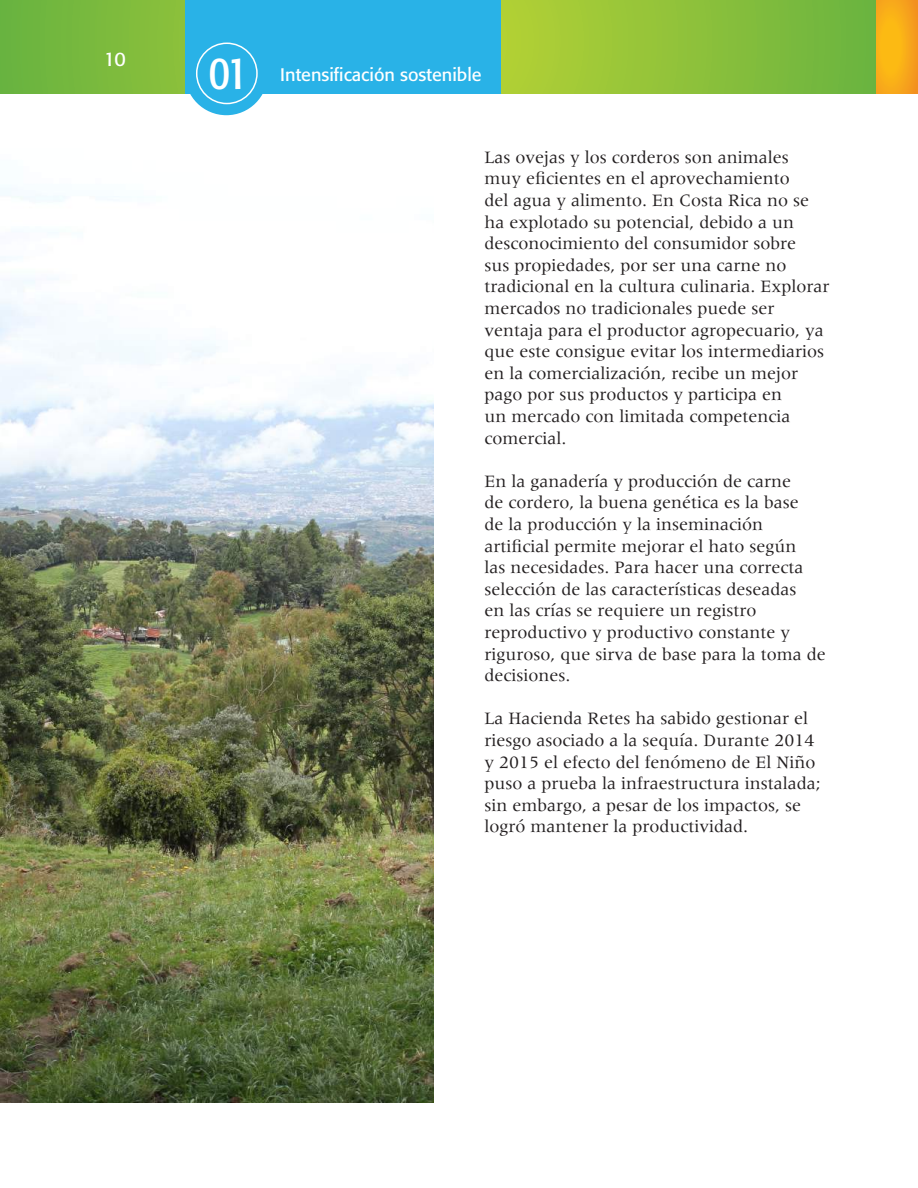
<style>
.page{position:relative;width:918px;height:1188px;background:#fff}
.page>*{position:absolute;margin:0;border:0;box-sizing:border-box;transform-origin:0 0}
.t1{font:condensed 46.5px "Formata";color:#fff}
.t2{font:19.5px "Formata";color:#fff}
.t3{font:18px/21.6px "Meridien";color:#231f20}
.t4{font:18px "Formata";color:#fff}
</style>
<div class="page">
<svg style="left:0;top:0;width:877px;height:94px"></svg>
<div style="left:185px;top:0;width:315px;height:94px;background:#29b2e7"></div>
<svg style="left:877px;top:0;width:41px;height:94px"></svg>
<div style="left:185px;top:32px;width:83px;height:83px;background:#29b2e7;border-radius:50%"></div>
<div style="left:196px;top:43px;width:62px;height:61px;border:2px solid #fff;border-radius:50%"></div>
<img style="left:0;top:187px;width:433px;height:916px">
<p class="t2" style="left:104px;top:47px;width:23px">10</p>
<h1 class="t1" style="left:209px;top:45px;width:41px">01</h1>
<p class="t4" style="left:280px;top:63px;width:203px">Intensificación sostenible</p>
<p class="t3" style="left:485px;top:146px;width:347px">Las ovejas y los corderos son animales muy eficientes en el aprovechamiento<br>del agua y alimento. En Costa Rica no se ha explotado su potencial, debido a un desconocimiento del consumidor sobre<br>sus propiedades, por ser una carne no tradicional en la cultura culinaria. Explorar mercados no tradicionales puede ser ventaja para el productor agropecuario, ya que este consigue evitar los intermediarios en la comercialización, recibe un mejor pago por sus productos y participa en<br>un mercado con limitada competencia comercial.</p>
<p class="t3" style="left:485px;top:470px;width:343px">En la ganadería y producción de carne<br>de cordero, la buena genética es la base<br>de la producción y la inseminación artificial permite mejorar el hato según<br>las necesidades. Para hacer una correcta selección de las características deseadas<br>en las crías se requiere un registro reproductivo y productivo constante y riguroso, que sirva de base para la toma de decisiones.</p>
<p class="t3" style="left:485px;top:708px;width:338px">La Hacienda Retes ha sabido gestionar el riesgo asociado a la sequía. Durante 2014 y 2015 el efecto del fenómeno de El Niño puso a prueba la infraestructura instalada; sin embargo, a pesar de los impactos, se logró mantener la productividad.</p>
</div>
